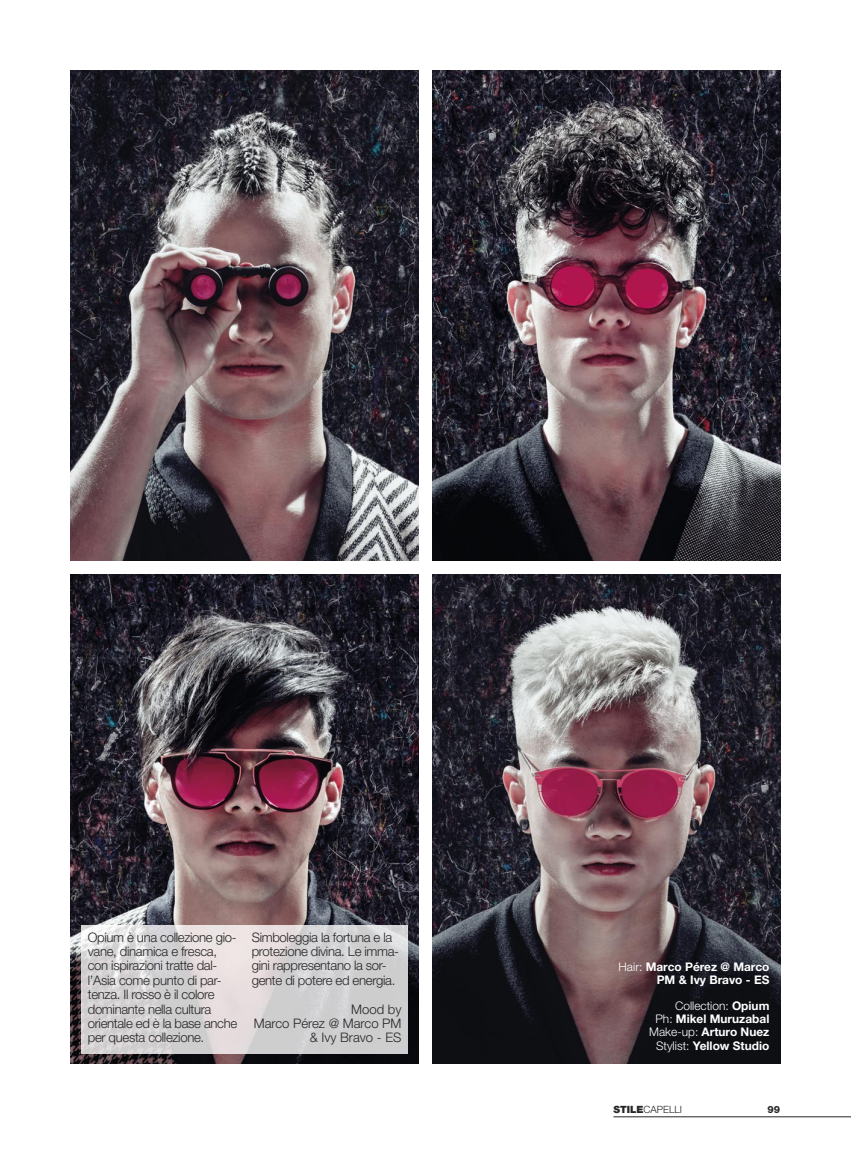
<style>
.page{position:relative;width:851px;height:1170px;background:#fff}
.page>*{position:absolute;margin:0;border:0;box-sizing:border-box;transform-origin:0 0}
.t1{font:300 13.12px/14.4px "Helvetica Neue LT Std";letter-spacing:-.025em;color:#272526}
.t2{font:300 13.12px/14.4px "Helvetica Neue LT Std";color:#272526;text-align:right}
.t3{font:700 11.88px/13.1px "Helvetica Neue LT Std";color:#fff;text-align:right}
.t4{font:300 10px "Helvetica Neue LT Std";color:#272526}
.t5{font:800 10px "Helvetica Neue LT Std";color:#272526}
.s1{font-weight:300}
.s2{font-weight:900}
</style>
<div class="page">
<hr style="left:613px;top:1116px;width:237px;height:1px;background:#272526">
<img style="left:71px;top:574px;width:347px;height:489px">
<img style="left:432px;top:574px;width:348px;height:489px">
<img style="left:432px;top:71px;width:348px;height:489px">
<img style="left:71px;top:71px;width:347px;height:489px">
<img style="left:81px;top:925px;width:326px;height:127px">
<p class="t1" style="left:88px;top:931px;width:151px">Opium è una collezione gio&shy;vane, dinamica e fresca, con ispirazioni tratte dal&shy;l’Asia come punto di par&shy;tenza. Il rosso è il colore dominante nella cultura orientale ed è la base anche per questa collezione.</p>
<p class="t1" style="left:252px;top:931px;width:149px">Simboleggia la fortuna e la protezione divina. Le imma&shy;gini rappresentano la sor&shy;gente di potere ed energia.</p>
<p class="t2" style="left:254px;top:1002px;width:149px">Mood by<br>Marco Pérez @ Marco PM &amp; Ivy Bravo - ES</p>
<p class="t3" style="left:618px;top:961px;width:152px"><span class="s1">Hair:</span> Marco Pérez @ Marco<br>PM &amp; Ivy Bravo - ES</p>
<p class="t3" style="left:649px;top:1000px;width:122px"><span class="s1">Collection:</span> Opium<br><span class="s1">Ph:</span> Mikel Muruzabal<br><span class="s1">Make-up:</span> Arturo Nuez<br><span class="s1">Stylist:</span> Yellow Studio</p>
<p class="t4" style="left:613px;top:1106px;width:70px"><span class="s2">STILE</span>CAPELLI</p>
<p class="t5" style="left:767px;top:1103px;width:14px">99</p>
</div>
